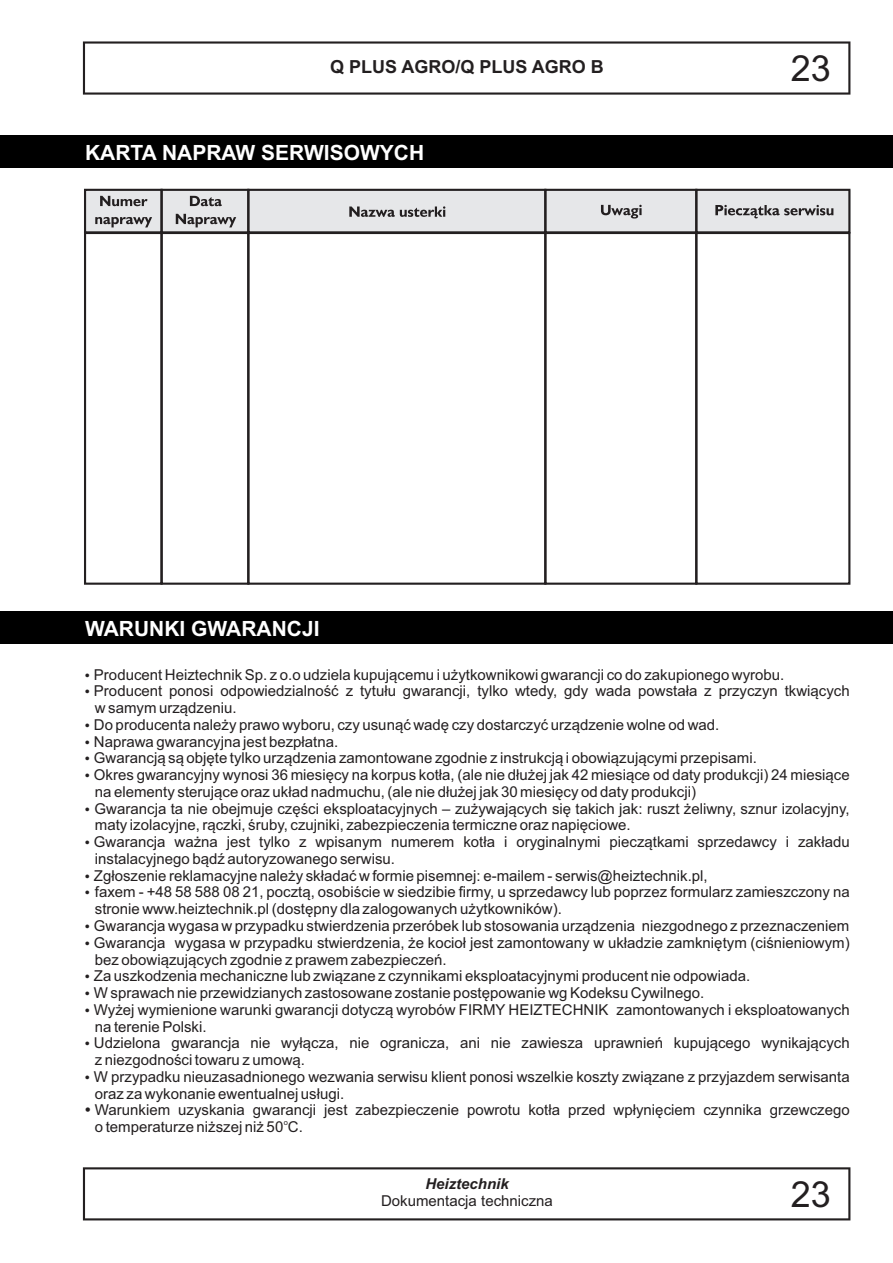
<style>
.page{position:relative;width:893px;height:1263px;background:#fff}
.page>*{position:absolute;margin:0;border:0;box-sizing:border-box;transform-origin:0 0}
.t1{font:36px "Arial";color:#231f20}
.t2{font:700 21px "Arial";color:#fff}
.t3{font:700 18px "Arial";color:#231f20}
.t4{font:15px/16.8px "Arial";color:#231f20}
.t5{font:italic 700 15px "Arial";color:#231f20}
.t6{font:7.5px "Arial";color:#231f20}
</style>
<div class="page">
<svg style="left:83px;top:1167px;width:767px;height:53px"></svg>
<svg style="left:83px;top:41px;width:767px;height:54px"></svg>
<div style="left:0;top:136px;width:893px;height:32px;background:#000"></div>
<div style="left:0;top:612px;width:893px;height:32px;background:#000"></div>
<div style="left:85px;top:190px;width:77px;height:43px;background:#e6e7e9"></div>
<div style="left:162px;top:190px;width:87px;height:43px;background:#e6e7e9"></div>
<div style="left:249px;top:190px;width:295px;height:43px;background:#e6e7e9"></div>
<div style="left:544px;top:190px;width:153px;height:43px;background:#e6e7e9"></div>
<div style="left:697px;top:190px;width:153px;height:43px;background:#e6e7e9"></div>
<svg style="left:95px;top:196px;width:57px;height:31px"></svg>
<svg style="left:176px;top:196px;width:60px;height:31px"></svg>
<svg style="left:349px;top:206px;width:96px;height:11px"></svg>
<svg style="left:601px;top:205px;width:41px;height:14px"></svg>
<svg style="left:715px;top:205px;width:118px;height:13px"></svg>
<div style="left:84px;top:232px;width:79px;height:353px;border:2px solid #231f20"></div>
<div style="left:161px;top:232px;width:88px;height:353px;border:2px solid #231f20"></div>
<div style="left:247px;top:232px;width:299px;height:353px;border:2px solid #231f20"></div>
<div style="left:544px;top:232px;width:153px;height:353px;border:2px solid #231f20"></div>
<div style="left:695px;top:232px;width:155px;height:353px;border:2px solid #231f20"></div>
<div style="left:84px;top:189px;width:79px;height:44px;border:2px solid #231f20"></div>
<div style="left:161px;top:189px;width:88px;height:44px;border:2px solid #231f20"></div>
<div style="left:247px;top:189px;width:299px;height:44px;border:2px solid #231f20"></div>
<div style="left:544px;top:189px;width:153px;height:44px;border:2px solid #231f20"></div>
<div style="left:695px;top:189px;width:155px;height:44px;border:2px solid #231f20"></div>
<p class="t3" style="left:330px;top:60px;width:275px">Q PLUS AGRO/Q PLUS AGRO B</p>
<h2 class="t2" style="left:85px;top:145px;width:341px">KARTA NAPRAW SERWISOWYCH</h2>
<h1 class="t1" style="left:791px;top:55px;width:42px">23</h1>
<h2 class="t2" style="left:85px;top:621px;width:236px">WARUNKI GWARANCJI</h2>
<p class="t4" style="left:84px;top:667px;width:701px">• Producent Heiztechnik Sp. z o.o udziela kupującemu i użytkownikowi gwarancji co do zakupionego wyrobu.</p>
<p class="t4" style="left:95px;top:684px;width:756px;text-indent:-11px">• Producent ponosi odpowiedzialność z tytułu gwarancji, tylko wtedy, gdy wada powstała z przyczyn tkwiących w samym urządzeniu.</p>
<p class="t4" style="left:84px;top:718px;width:636px">• Do producenta należy prawo wyboru, czy usunąć wadę czy dostarczyć urządzenie wolne od wad.</p>
<p class="t4" style="left:84px;top:734px;width:255px">• Naprawa gwarancyjna jest bezpłatna.</p>
<p class="t4" style="left:84px;top:751px;width:674px">• Gwarancją są objęte tylko urządzenia zamontowane zgodnie z instrukcją i obowiązującymi przepisami.</p>
<p class="t4" style="left:95px;top:768px;width:756px;text-indent:-11px">• Okres gwarancyjny wynosi 36 miesięcy na korpus kotła, (ale nie dłużej jak 42 miesiące od daty produkcji) 24 miesiące na elementy sterujące oraz układ nadmuchu, (ale nie dłużej jak 30 miesięcy od daty produkcji)</p>
<p class="t4" style="left:95px;top:801px;width:756px;text-indent:-11px">• Gwarancja ta nie obejmuje części eksploatacyjnych – zużywających się takich jak: ruszt żeliwny, sznur izolacyjny, maty izolacyjne, rączki, śruby, czujniki, zabezpieczenia termiczne oraz napięciowe.</p>
<p class="t4" style="left:95px;top:835px;width:756px;text-indent:-11px">• Gwarancja ważna jest tylko z wpisanym numerem kotła i oryginalnymi pieczątkami sprzedawcy i zakładu instalacyjnego bądź autoryzowanego serwisu.</p>
<p class="t4" style="left:84px;top:868px;width:625px">• Zgłoszenie reklamacyjne należy składać w formie pisemnej: e-mailem - serwis@heiztechnik.pl,</p>
<p class="t4" style="left:95px;top:885px;width:756px;text-indent:-11px">• faxem - +48 58 588 08 21, pocztą, osobiście w siedzibie firmy, u sprzedawcy lub poprzez formularz zamieszczony na stronie www.heiztechnik.pl (dostępny dla zalogowanych użytkowników).</p>
<p class="t4" style="left:84px;top:919px;width:766px">• Gwarancja wygasa w przypadku stwierdzenia przeróbek lub stosowania urządzenia niezgodnego z przeznaczeniem</p>
<p class="t4" style="left:95px;top:935px;width:756px;text-indent:-11px">• Gwarancja wygasa w przypadku stwierdzenia, że kocioł jest zamontowany w układzie zamkniętym (ciśnieniowym) bez obowiązujących zgodnie z prawem zabezpieczeń.</p>
<p class="t4" style="left:84px;top:969px;width:667px">• Za uszkodzenia mechaniczne lub związane z czynnikami eksploatacyjnymi producent nie odpowiada.</p>
<p class="t4" style="left:84px;top:986px;width:621px">• W sprawach nie przewidzianych zastosowane zostanie postępowanie wg Kodeksu Cywilnego.</p>
<p class="t4" style="left:95px;top:1002px;width:756px;text-indent:-11px">• Wyżej wymienione warunki gwarancji dotyczą wyrobów FIRMY HEIZTECHNIK zamontowanych i eksploatowanych na terenie Polski.</p>
<p class="t4" style="left:95px;top:1036px;width:756px;text-indent:-11px">• Udzielona gwarancja nie wyłącza, nie ogranicza, ani nie zawiesza uprawnień kupującego wynikających z niezgodności towaru z umową.</p>
<p class="t4" style="left:95px;top:1069px;width:756px;text-indent:-11px">• W przypadku nieuzasadnionego wezwania serwisu klient ponosi wszelkie koszty związane z przyjazdem serwisanta oraz za wykonanie ewentualnej usługi.</p>
<p class="t4" style="left:84px;top:1103px;width:767px">• Warunkiem uzyskania gwarancji jest zabezpieczenie powrotu kotła przed wpłynięciem czynnika grzewczego</p>
<p class="t6" style="left:284px;top:1119px;width:6px">o</p>
<p class="t4" style="left:95px;top:1120px;width:210px">o temperaturze niższej niż 50 C.</p>
<p class="t5" style="left:425px;top:1178px;width:85px">Heiztechnik</p>
<p class="t4" style="left:381px;top:1194px;width:173px">Dokumentacja techniczna</p>
<h1 class="t1" style="left:791px;top:1180px;width:42px">23</h1>
</div>
